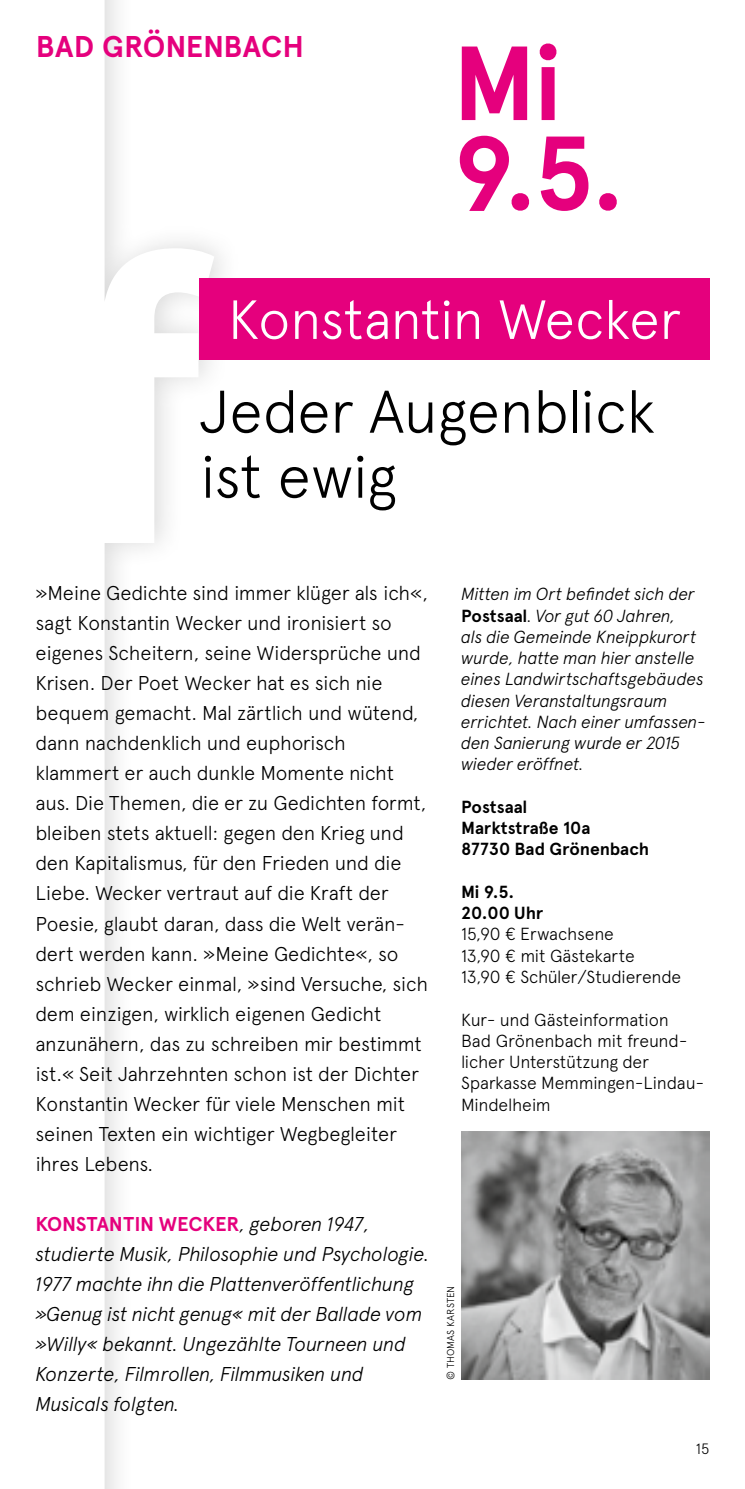
<style>
.page{position:relative;width:745px;height:1489px;background:#fff}
.page>*{position:absolute;margin:0;border:0;box-sizing:border-box;transform-origin:0 0}
.t1{font:700 105px/90px "Apercu";color:#e5007d}
.t2{font:300 60px/65px "Apercu";letter-spacing:-.015em;color:#000}
.t3{font:300 55px "Apercu";letter-spacing:-.02em;color:#fff}
.t4{font:700 30px "Apercu";color:#e5007d}
.t5{font:300 20px/30px "Apercu";letter-spacing:-.015em;color:#000}
.t6{font:italic 300 20px/30px "Apercu";letter-spacing:-.02em;color:#000}
.t7{font:italic 300 17.5px/21.2px "Apercu";letter-spacing:-.02em;color:#000}
.t8{font:300 17.5px/21.2px "Apercu";letter-spacing:-.015em;color:#000}
.t9{font:700 17.5px/21.2px "Apercu";color:#000}
.t10{font:300 15px "Apercu";color:#000}
.t11{font:300 10px "Apercu";letter-spacing:.005em;color:#000}
.s1{font-weight:700;font-style:normal;color:#e5007d}
.s2{font-weight:700;font-style:normal}
</style>
<div class="page">
<svg style="left:104px;top:0;width:110px;height:1488px"></svg>
<div style="left:199px;top:279px;width:510px;height:81px;background:#e5007d"></div>
<img style="left:461px;top:1131px;width:248px;height:248px">
<h3 class="t4" style="left:36px;top:28px;width:269px">BAD GRÖNENBACH</h3>
<h1 class="t1" style="left:452px;top:39px;width:174px">Mi<br>9.5.</h1>
<h3 class="t3" style="left:228px;top:287px;width:454px">Konstantin Wecker</h3>
<h2 class="t2" style="left:199px;top:378px;width:457px">Jeder Augenblick ist ewig</h2>
<p class="t5" style="left:35px;top:578px;width:394px">»Meine Gedichte sind immer klüger als ich«, sagt Konstantin Wecker und ironisiert so eigenes Scheitern, seine Widersprüche und Krisen. Der Poet Wecker hat es sich nie bequem gemacht. Mal zärtlich und wütend, dann nachdenklich und euphorisch klammert er auch dunkle Momente nicht aus. Die Themen, die er zu Gedichten formt, bleiben stets aktuell: gegen den Krieg und den Kapitalismus, für den Frieden und die Liebe. Wecker vertraut auf die Kraft der Poesie, glaubt daran, dass die Welt verän&shy;dert werden kann. »Meine Gedichte«, so schrieb Wecker einmal, »sind Versuche, sich dem einzigen, wirklich eigenen Gedicht anzunähern, das zu schreiben mir bestimmt ist.« Seit Jahrzehnten schon ist der Dichter Konstantin Wecker für viele Menschen mit seinen Texten ein wichtiger Wegbegleiter ihres Lebens.</p>
<p class="t6" style="left:35px;top:1208px;width:395px"><span class="s1">KONSTANTIN WECKER</span>, geboren 1947, studierte Musik, Philosophie und Psychologie.<br>1977 machte ihn die Plattenveröffentlichung »Genug ist nicht genug« mit der Ballade vom »Willy« bekannt. Ungezählte Tourneen und Konzerte, Filmrollen, Filmmusiken und Musicals folgten.</p>
<p class="t7" style="left:461px;top:583px;width:246px">Mitten im Ort befindet sich der<br><span class="s2">Postsaal</span>. Vor gut 60 Jahren,<br>als die Gemeinde Kneippkurort wurde, hatte man hier anstelle eines Landwirtschaftsgebäudes diesen Veranstaltungsraum errichtet. Nach einer umfassen&shy;den Sanierung wurde er 2015 wieder eröffnet.</p>
<p class="t9" style="left:461px;top:796px;width:189px">Postsaal<br>Marktstraße 10a<br>87730 Bad Grönenbach</p>
<p class="t9" style="left:461px;top:881px;width:84px">Mi 9.5.<br>20.00 Uhr</p>
<p class="t8" style="left:461px;top:923px;width:221px">15,90 € Erwachsene<br>13,90 € mit Gästekarte<br>13,90 € Schüler/Studierende</p>
<p class="t8" style="left:461px;top:1008px;width:244px">Kur- und Gästeinformation<br>Bad Grönenbach mit freund&shy;licher Unterstützung der<br>Sparkasse Memmingen-Lindau-<br>Mindelheim</p>
<p class="t11" style="left:444px;top:1379px;width:95px;rotate:-90deg">© THOMAS KARSTEN</p>
<p class="t10" style="left:695px;top:1439px;width:15px">15</p>
</div>
